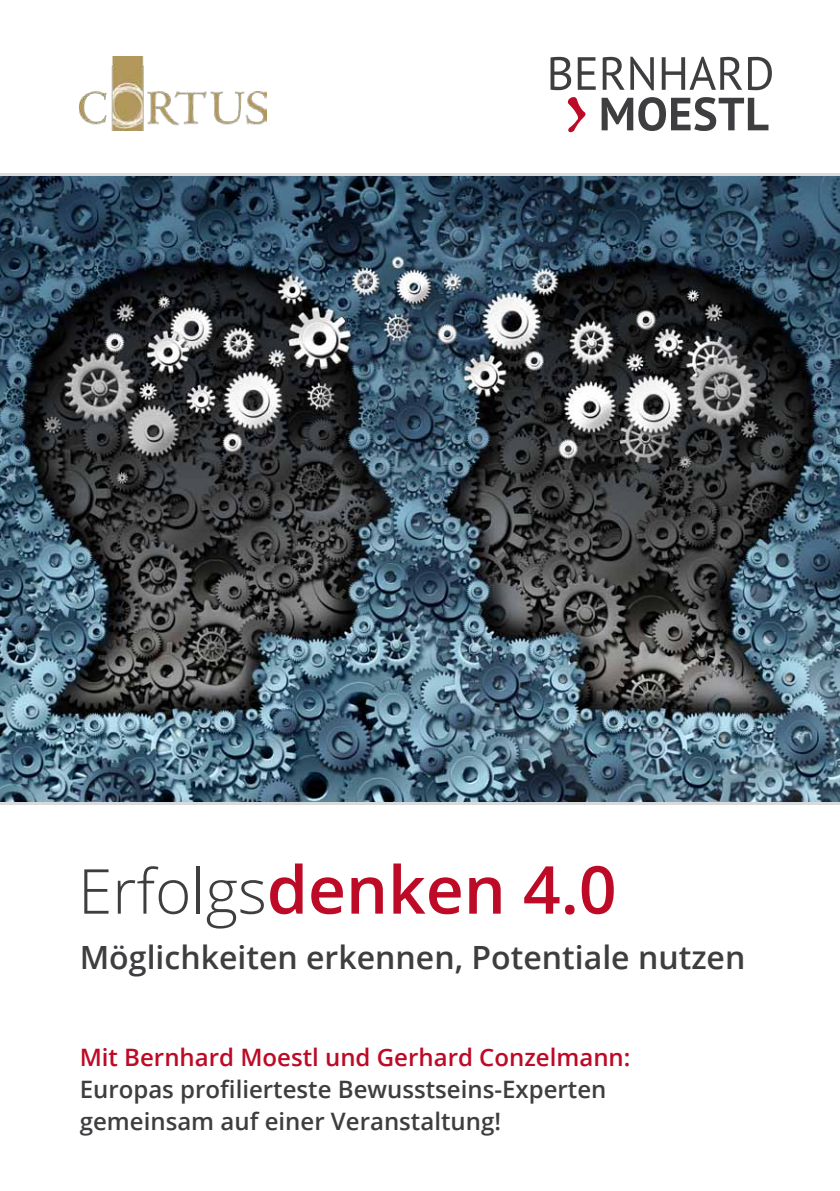
<style>
.page{position:relative;width:840px;height:1191px;background:#fff}
.page>*{position:absolute;margin:0;border:0;box-sizing:border-box;transform-origin:0 0}
.t1{font:600 66px "Open Sans";color:#bd0a26}
.t2{font:600 32px "Open Sans";color:#3e3d40}
.t3{font:600 24px/32px "Open Sans";color:#3e3d40}
.t4{font:600 24px "Open Sans";color:#bd0a26}
.s1{font-weight:300;font-size:62px;color:#3e3d40}
</style>
<div class="page">
<svg style="left:601px;top:97px;width:167px;height:34px"></svg>
<svg style="left:550px;top:57px;width:21px;height:33px"></svg>
<svg style="left:577px;top:57px;width:18px;height:33px"></svg>
<svg style="left:602px;top:57px;width:22px;height:33px"></svg>
<svg style="left:630px;top:57px;width:23px;height:33px"></svg>
<svg style="left:661px;top:57px;width:80px;height:33px"></svg>
<svg style="left:748px;top:57px;width:23px;height:33px"></svg>
<svg style="left:567px;top:97px;width:18px;height:35px"></svg>
<img style="left:0;top:176px;width:839px;height:626px">
<hr style="left:0;top:173px;width:839px;height:3px;background:#d9dadb">
<img style="left:79px;top:57px;width:187px;height:73px">
<hr style="left:0;top:802px;width:839px;height:3px;background:#d9dadb">
<h1 class="t1" style="left:78px;top:844px;width:539px"><span class="s1">Erfolgs</span>denken 4.0</h1>
<h2 class="t2" style="left:80px;top:935px;width:666px">Möglichkeiten erkennen, Potentiale nutzen</h2>
<p class="t4" style="left:80px;top:1041px;width:552px">Mit Bernhard Moestl und Gerhard Conzelmann:</p>
<p class="t3" style="left:80px;top:1073px;width:528px">Europas profilierteste Bewusstseins-Experten gemeinsam auf einer Veranstaltung!</p>
</div>
